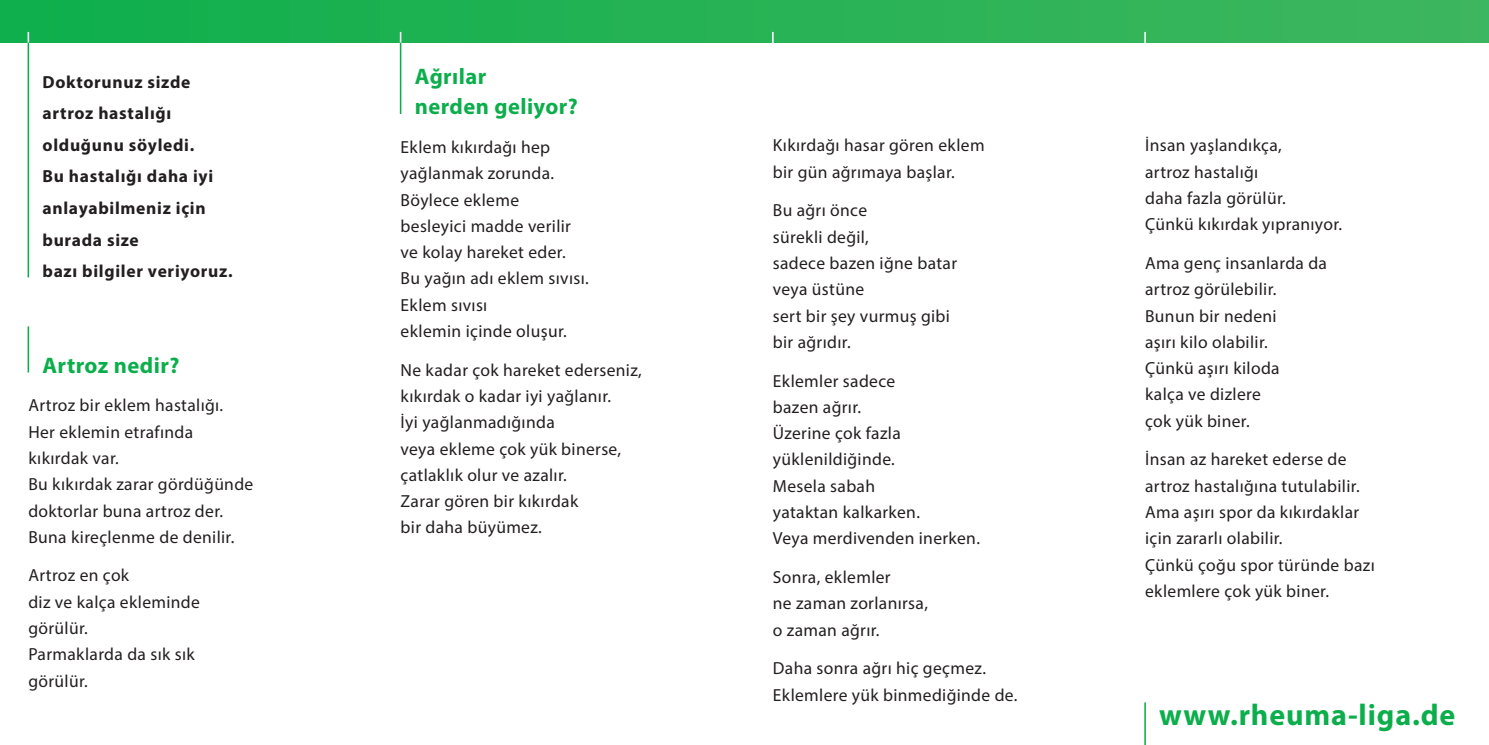
<style>
.page{position:relative;width:1489px;height:745px;background:#fff}
.page>*{position:absolute;margin:0;border:0;box-sizing:border-box;transform-origin:0 0}
.t1{font:700 30px "Myriad Pro";letter-spacing:.03em;color:#0cae4c}
.t2{font:700 22.5px/30px "Myriad Pro";letter-spacing:.02em;color:#0cae4c}
.t3{font:17.5px/26.2px "Myriad Pro";letter-spacing:.02em;color:#231f20}
.t4{font:700 17.5px/31.6px "Myriad Pro";letter-spacing:.04em;color:#231f20}
</style>
<div class="page">
<div style="left:0;top:0;width:1488px;height:43px;background:linear-gradient(to right,#0faf4c,#3eb65f)"></div>
<hr style="left:28px;top:43px;width:1px;height:234px;background:#0cae4c">
<hr style="left:28px;top:326px;width:1px;height:46px;background:#0cae4c">
<hr style="left:400px;top:43px;width:1px;height:71px;background:#0cae4c">
<hr style="left:1144px;top:702px;width:1px;height:42px;background:#0cae4c">
<p class="t4" style="left:43px;top:67px;width:191px">Doktorunuz sizde artroz hastalığı olduğunu söyledi.<br>Bu hastalığı daha iyi anlayabilmeniz için burada size<br>bazı bilgiler veriyoruz.</p>
<p class="t2" style="left:415px;top:63px;width:165px">Ağrılar<br>nerden geliyor?</p>
<p class="t3" style="left:400px;top:135px;width:190px">Eklem kıkırdağı hep yağlanmak zorunda.<br>Böylece ekleme besleyici madde verilir ve kolay hareket eder.<br>Bu yağın adı eklem sıvısı.<br>Eklem sıvısı<br>eklemin içinde oluşur.</p>
<p class="t3" style="left:400px;top:358px;width:243px">Ne kadar çok hareket ederseniz, kıkırdak o kadar iyi yağlanır.<br>İyi yağlanmadığında<br>veya ekleme çok yük binerse, çatlaklık olur ve azalır.<br>Zarar gören bir kıkırdak<br>bir daha büyümez.</p>
<p class="t2" style="left:43px;top:351px;width:138px">Artroz nedir?</p>
<p class="t3" style="left:28px;top:393px;width:226px">Artroz bir eklem hastalığı.<br>Her eklemin etrafında kıkırdak var.<br>Bu kıkırdak zarar gördüğünde doktorlar buna artroz der.<br>Buna kireçlenme de denilir.</p>
<p class="t3" style="left:28px;top:563px;width:173px">Artroz en çok<br>diz ve kalça ekleminde görülür.<br>Parmaklarda da sık sık görülür.</p>
<p class="t3" style="left:772px;top:134px;width:213px">Kıkırdağı hasar gören eklem bir gün ağrımaya başlar.</p>
<p class="t3" style="left:772px;top:199px;width:186px">Bu ağrı önce<br>sürekli değil,<br>sadece bazen iğne batar veya üstüne<br>sert bir şey vurmuş gibi bir ağrıdır.</p>
<p class="t3" style="left:772px;top:369px;width:209px">Eklemler sadece<br>bazen ağrır.<br>Üzerine çok fazla yüklenildiğinde.<br>Mesela sabah<br>yataktan kalkarken.<br>Veya merdivenden inerken.</p>
<p class="t3" style="left:772px;top:565px;width:157px">Sonra, eklemler<br>ne zaman zorlanırsa, o zaman ağrır.</p>
<p class="t3" style="left:772px;top:656px;width:246px">Daha sonra ağrı hiç geçmez.<br>Eklemlere yük binmediğinde de.</p>
<p class="t3" style="left:1144px;top:134px;width:198px">İnsan yaşlandıkça,<br>artroz hastalığı<br>daha fazla görülür.<br>Çünkü kıkırdak yıpranıyor.</p>
<p class="t3" style="left:1144px;top:251px;width:183px">Ama genç insanlarda da artroz görülebilir.<br>Bunun bir nedeni<br>aşırı kilo olabilir.<br>Çünkü aşırı kiloda<br>kalça ve dizlere<br>çok yük biner.</p>
<p class="t3" style="left:1144px;top:447px;width:231px">İnsan az hareket ederse de artroz hastalığına tutulabilir.<br>Ama aşırı spor da kıkırdaklar için zararlı olabilir.<br>Çünkü çoğu spor türünde bazı eklemlere çok yük biner.</p>
<h1 class="t1" style="left:1159px;top:703px;width:298px">www.rheuma-liga.de</h1>
</div>
